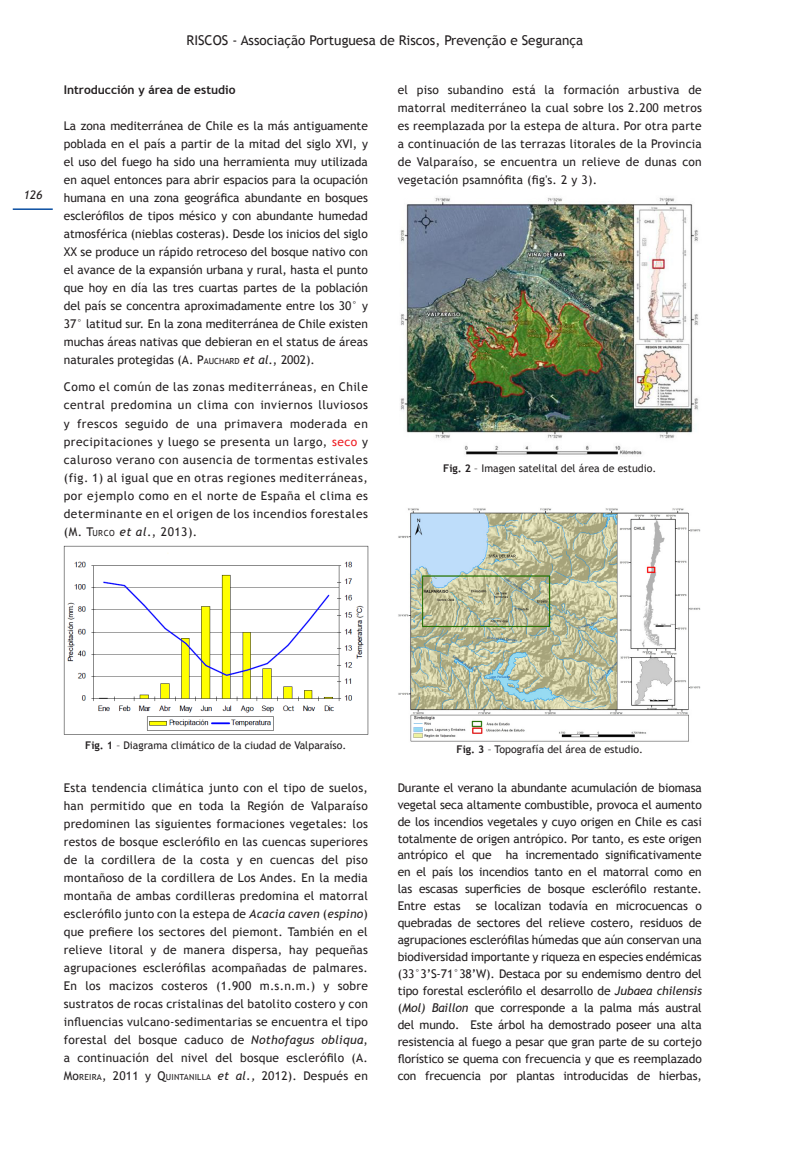
<style>
.page{position:relative;width:787px;height:1149px;background:#fff}
.page>*{position:absolute;margin:0;border:0;box-sizing:border-box;transform-origin:0 0}
.t1{font:13.5px "Trebuchet MS";color:#231f20}
.Introdução__Capítulo{font:12px/18px "Trebuchet MS";letter-spacing:.01em;color:#231f20;text-align:justify}
.Introdução__Capítulo-2{font:700 12px "Trebuchet MS";color:#231f20}
.t2{font:italic 12px "Trebuchet MS";color:#231f20}
.Corpo_de_texto_Terri{font:10.65px "Trebuchet MS";color:#231f20}
.s1{font-style:inherit}
.s2{font-size:8.4px}
.s3{font-style:italic}
.s4{color:#ee1d23}
.s5{font-weight:700}
</style>
<div class="page">
<hr style="left:13px;top:208px;width:40px;height:2px;background:#0a4fa2">
<img style="left:64px;top:546px;width:305px;height:189px">
<img style="left:400px;top:197px;width:299px;height:258px">
<img style="left:398px;top:508px;width:303px;height:234px">
<p class="t2" style="left:23px;top:188px;width:20px">126</p>
<p class="t1" style="left:186px;top:32px;width:398px">RISCOS - Associação Portuguesa de Riscos, Prevenção e Segurança</p>
<p class="Introdução__Capítulo-2" style="left:64px;top:82px;width:173px">Introducción y área de estudio</p>
<p class="Introdução__Capítulo" style="left:64px;top:117px;width:306px">La zona mediterránea de Chile es la más antiguamente poblada en el país a partir de la mitad del siglo XVI, y el uso del fuego ha sido una herramienta muy utilizada en aquel entonces para abrir espacios para la ocupación humana en una zona geográfica abundante en bosques esclerófilos de tipos mésico y con abundante humedad atmosférica (nieblas costeras). Desde los inicios del siglo XX se produce un rápido retroceso del bosque nativo con el avance de la expansión urbana y rural, hasta el punto que hoy en día las tres cuartas partes de la población del país se concentra aproximadamente entre los 30° y 37° latitud sur. En la zona mediterránea de Chile existen muchas áreas nativas que debieran en el status de áreas naturales protegidas (A. <span class="s1">P</span><span class="s2">AUCHARD</span> <span class="s3">et al</span>., 2002).</p>
<p class="Introdução__Capítulo" style="left:64px;top:378px;width:306px">Como el común de las zonas mediterráneas, en Chile central predomina un clima con inviernos lluviosos y frescos seguido de una primavera moderada en precipitaciones y luego se presenta un largo, <span class="s4">seco</span> y caluroso verano con ausencia de tormentas estivales (fig. 1) al igual que en otras regiones mediterráneas, por ejemplo como en el norte de España el clima es determinante en el origen de los incendios forestales (M. T<span class="s2">URCO</span> <span class="s3">et al</span>., 2013).</p>
<p class="Introdução__Capítulo" style="left:398px;top:81px;width:305px">el piso subandino está la formación arbustiva de matorral mediterráneo la cual sobre los 2.200 metros es reemplazada por la estepa de altura. Por otra parte a continuación de las terrazas litorales de la Provincia de Valparaíso, se encuentra un relieve de dunas con vegetación psamnófita (fig's. 2 y 3).</p>
<p class="Corpo_de_texto_Terri" style="left:443px;top:462px;width:215px"><span class="s5">Fig. 2</span> – Imagen satelital del área de estudio.</p>
<p class="Corpo_de_texto_Terri" style="left:85px;top:738px;width:263px"><span class="s5">Fig. 1</span> – Diagrama climático de la ciudad de Valparaíso.</p>
<p class="Introdução__Capítulo" style="left:64px;top:778px;width:306px">Esta tendencia climática junto con el tipo de suelos, han permitido que en toda la Región de Valparaíso predominen las siguientes formaciones vegetales: los restos de bosque esclerófilo en las cuencas superiores de la cordillera de la costa y en cuencas del piso montañoso de la cordillera de Los Andes. En la media montaña de ambas cordilleras predomina el matorral esclerófilo junto con la estepa de <span class="s3">Acacia caven</span> (<span class="s3">espino</span>) que prefiere los sectores del piemont. También en el relieve litoral y de manera dispersa, hay pequeñas agrupaciones esclerófilas acompañadas de palmares.<br>En los macizos costeros (1.900 m.s.n.m.) y sobre sustratos de rocas cristalinas del batolito costero y con influencias vulcano-sedimentarias se encuentra el tipo forestal del bosque caduco de <span class="s3">Nothofagus obliqua</span>, a continuación del nivel del bosque esclerófilo (A.<br>Mo<span class="s2">REIRA</span>, 2011 y Q<span class="s2">UINTANILLA</span> <span class="s3">et al.,</span> 2012). Después en</p>
<p class="Corpo_de_texto_Terri" style="left:456px;top:742px;width:188px"><span class="s5">Fig. 3</span> – Topografía del área de estudio.</p>
<p class="Introdução__Capítulo" style="left:398px;top:778px;width:305px;line-height:17px">Durante el verano la abundante acumulación de biomasa vegetal seca altamente combustible, provoca el aumento de los incendios vegetales y cuyo origen en Chile es casi totalmente de origen antrópico. Por tanto, es este origen antrópico el que ha incrementado significativamente en el país los incendios tanto en el matorral como en las escasas superficies de bosque esclerófilo restante.<br>Entre estas</p>
<p class="Introdução__Capítulo" style="left:398px;top:897px;width:305px;line-height:17px;text-indent:78px">se localizan todavía en microcuencas o quebradas de sectores del relieve costero, residuos de agrupaciones esclerófilas húmedas que aún conservan una biodiversidad importante y riqueza en especies endémicas (33°3’S-71°38’W). Destaca por su endemismo dentro del tipo forestal esclerófilo el desarrollo de <span class="s3">Jubaea chilensis </span>(<span class="s3">Mol) Baillon</span> que corresponde a la palma más austral del mundo. Este árbol ha demostrado poseer una alta resistencia al fuego a pesar que gran parte de su cortejo florístico se quema con frecuencia y que es reemplazado con frecuencia por plantas introducidas de hierbas,</p>
</div>
